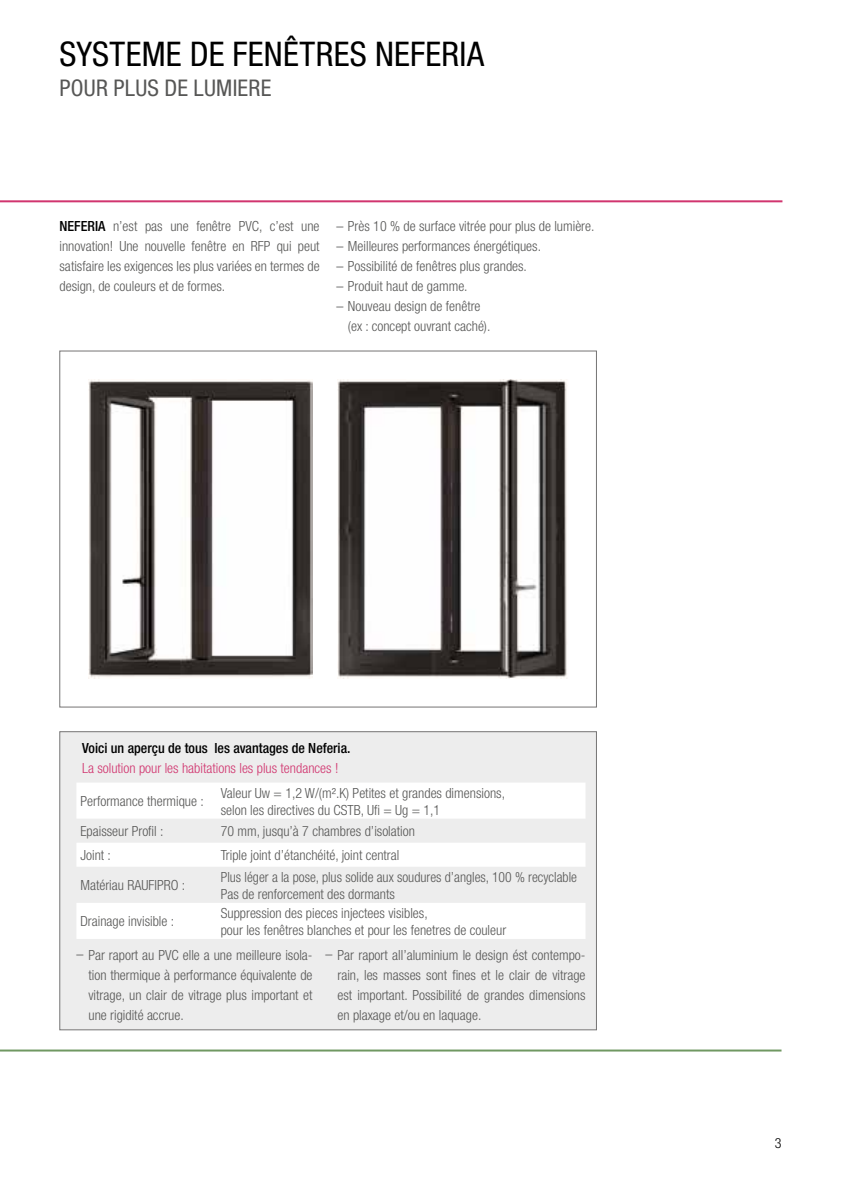
<style>
.page{position:relative;width:842px;height:1191px;background:#fff}
.page>*{position:absolute;margin:0;border:0;box-sizing:border-box;transform-origin:0 0}
.t1{font:condensed 34px "Helvetica Neue";letter-spacing:.005em;color:#000}
.t2{font:condensed 23px "Helvetica Neue";letter-spacing:.01em;color:#575756}
.t3{font:300 condensed 14px/20px "Helvetica Neue";color:#575756}
.t4{font:300 condensed 14px "Helvetica Neue";color:#d1356f}
.t5{font:500 condensed 14px "Helvetica Neue";color:#000}
.t6{font:300 condensed 14px "Helvetica Neue";color:#000}
.s1{font-weight:500;color:#000}
</style>
<div class="page">
<hr style="left:0;top:200px;width:782px;height:2px;background:#d1356f">
<hr style="left:0;top:1049px;width:781px;height:2px;background:#709862">
<div style="left:60px;top:731px;width:537px;height:299px;background:#ededed;border:1px solid #757474"></div>
<svg style="left:77px;top:783px;width:508px;height:156px;fill:#fff"></svg>
<img style="left:88px;top:379px;width:224px;height:299px">
<img style="left:337px;top:379px;width:230px;height:299px">
<h1 class="t1" style="left:60px;top:35px;width:426px">SYSTEME DE FENÊTRES NEFERIA</h1>
<h2 class="t2" style="left:60px;top:75px;width:213px">POUR PLUS DE LUMIERE</h2>
<p class="t3" style="left:60px;top:216px;width:262px;text-align:justify"><span class="s1">NEFERIA</span> n’est pas une fenêtre PVC, c’est une innovation! Une nouvelle fenêtre en RFP qui peut satisfaire les exigences les plus variées en termes de design, de couleurs et de formes.</p>
<p class="t3" style="left:337px;top:216px;width:259px">– Près 10 % de surface vitrée pour plus de lumière.</p>
<p class="t3" style="left:337px;top:236px;width:206px">– Meilleures performances énergétiques.</p>
<p class="t3" style="left:337px;top:256px;width:192px">– Possibilité de fenêtres plus grandes.</p>
<p class="t3" style="left:337px;top:276px;width:133px">– Produit haut de gamme.</p>
<p class="t3" style="left:348px;top:296px;width:144px;text-indent:-11px">– Nouveau design de fenêtre (ex : concept ouvrant caché).</p>
<p class="t5" style="left:82px;top:740px;width:270px">Voici un aperçu de tous les avantages de Neferia.</p>
<p class="t4" style="left:82px;top:760px;width:258px">La solution pour les habitations les plus tendances !</p>
<p class="t3" style="left:80px;top:791px;width:125px">Performance thermique :</p>
<p class="t3" style="left:221px;top:784px;width:286px;line-height:16.8px">Valeur Uw = 1,2 W/(m².K) Petites et grandes dimensions, selon les directives du CSTB, Ufi = Ug = 1,1</p>
<p class="t3" style="left:80px;top:821px;width:85px">Epaisseur Profil :</p>
<p class="t3" style="left:221px;top:821px;width:196px">70 mm, jusqu’à 7 chambres d’isolation</p>
<p class="t3" style="left:80px;top:845px;width:32px">Joint :</p>
<p class="t3" style="left:221px;top:845px;width:180px">Triple joint d’étanchéité, joint central</p>
<p class="t3" style="left:80px;top:875px;width:106px">Matériau RAUFIPRO :</p>
<p class="t3" style="left:221px;top:868px;width:358px;line-height:16.8px">Plus léger a la pose, plus solide aux soudures d’angles, 100 % recyclable<br>Pas de renforcement des dormants</p>
<p class="t3" style="left:80px;top:911px;width:95px">Drainage invisible :</p>
<p class="t3" style="left:221px;top:904px;width:287px;line-height:16.8px">Suppression des pieces injectees visibles,<br>pour les fenêtres blanches et pour les fenetres de couleur</p>
<p class="t3" style="left:88px;top:945px;width:226px;text-align:justify;text-indent:-12px">– Par raport au PVC elle a une meilleure isola&shy;tion thermique à performance équivalente de vitrage, un clair de vitrage plus important et une rigidité accrue.</p>
<p class="t3" style="left:337px;top:945px;width:250px;text-align:justify;text-indent:-12px">– Par raport all’aluminium le design ést contempo&shy;rain, les masses sont fines et le clair de vitrage est important. Possibilité de grandes dimensions en plaxage et/ou en laquage.</p>
<p class="t6" style="left:775px;top:1134px;width:8px">3</p>
</div>
